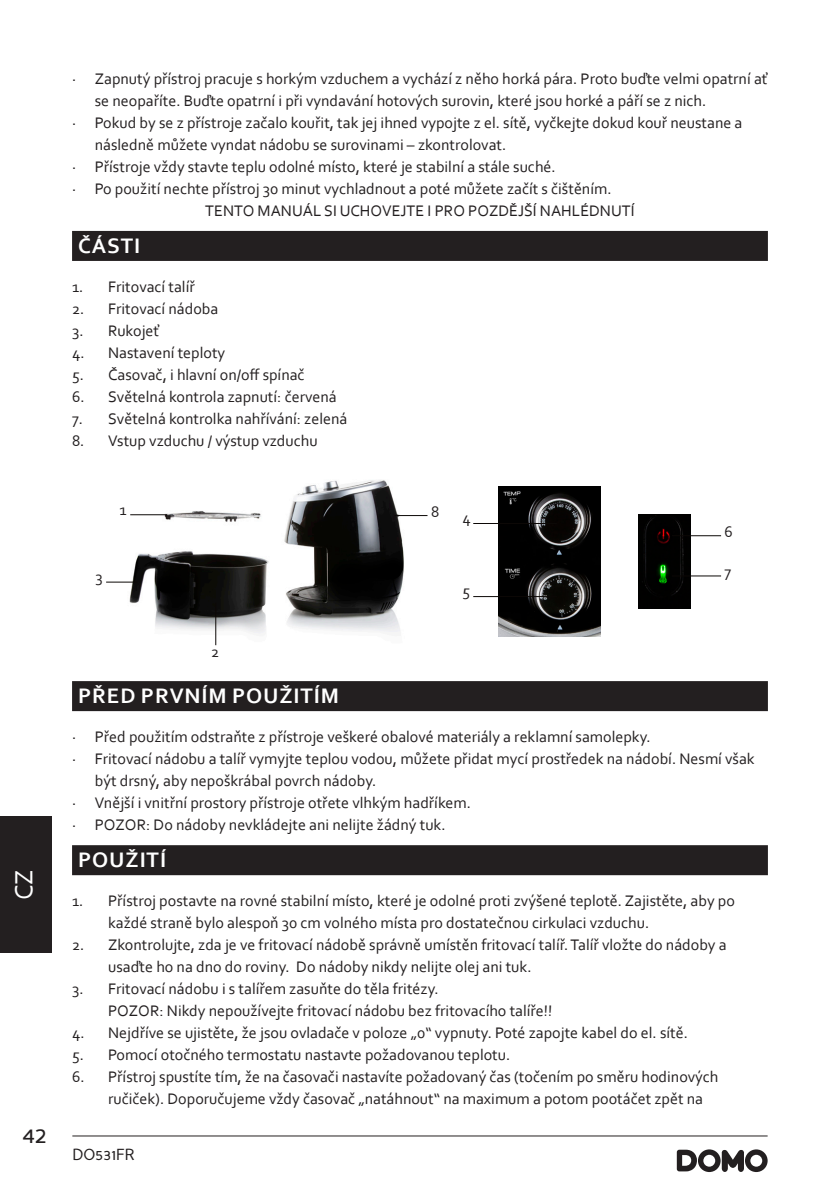
<style>
.page{position:relative;width:840px;height:1191px;background:#fff}
.page>*{position:absolute;margin:0;border:0;box-sizing:border-box;transform-origin:0 0}
.t1{font:26px "Corbel";color:#fff}
.t2{font:24px "Perspective Sans";color:#231f20}
.TITEL_NIVEAU_1{font:700 22px "Corbel";letter-spacing:.04em;color:#fff}
.TEKST{font:16px/22px "Corbel";color:#231f20}
.t3{font:16px "Perspective Sans";color:#231f20}
</style>
<div class="page">
<hr style="left:72px;top:1135px;width:695px;height:1px;background:#231f20">
<svg style="left:676px;top:1149px;width:91px;height:23px"></svg>
<div style="left:0;top:816px;width:51px;height:136px;background:#231f20"></div>
<div style="left:72px;top:231px;width:695px;height:30px;background:#231f20"></div>
<div style="left:72px;top:681px;width:695px;height:30px;background:#231f20"></div>
<div style="left:72px;top:845px;width:695px;height:30px;background:#231f20"></div>
<img style="left:638px;top:514px;width:52px;height:94px">
<img style="left:498px;top:486px;width:102px;height:150px">
<hr style="left:473px;top:523px;width:83px;height:1px;background:#0c0806">
<hr style="left:473px;top:596px;width:83px;height:1px;background:#0c0806">
<hr style="left:671px;top:535px;width:49px;height:1px;background:#0c0806">
<hr style="left:671px;top:575px;width:49px;height:1px;background:#0c0806">
<img style="left:112px;top:480px;width:302px;height:164px">
<hr style="left:130px;top:514px;width:37px;height:1px;background:#0c0806">
<hr style="left:106px;top:581px;width:31px;height:1px;background:#0c0806">
<hr style="left:215px;top:602px;width:1px;height:43px;background:#0c0806">
<hr style="left:394px;top:515px;width:33px;height:1px;background:#0c0806">
<h1 class="t1" style="left:8px;top:900px;width:32px;rotate:-90deg">CZ</h1>
<h2 class="t2" style="left:22px;top:1120px;width:26px">42</h2>
<p class="TEKST" style="left:95px;top:67px;width:673px;text-indent:-23px">· Zapnutý přístroj pracuje s horkým vzduchem a vychází z něho horká pára. Proto buďte velmi opatrní ať se neopaříte. Buďte opatrní i při vyndavání hotových surovin, které jsou horké a páří se z nich.</p>
<p class="TEKST" style="left:95px;top:111px;width:649px;text-indent:-23px">· Pokud by se z přístroje začalo kouřit, tak jej ihned vypojte z el. sítě, vyčkejte dokud kouř neustane a následně můžete vyndat nádobu se surovinami – zkontrolovat.</p>
<p class="TEKST" style="left:72px;top:155px;width:485px">· Přístroje vždy stavte teplu odolné místo, které je stabilní a stále suché.</p>
<p class="TEKST" style="left:72px;top:177px;width:540px">· Po použití nechte přístroj 30 minut vychladnout a poté můžete začít s čištěním.</p>
<p class="TEKST" style="left:205px;top:199px;width:430px">TENTO MANUÁL SI UCHOVEJTE I PRO POZDĚJŠÍ NAHLÉDNUTÍ</p>
<p class="TITEL_NIVEAU_1" style="left:78px;top:232px;width:64px">ČÁSTI</p>
<p class="TEKST" style="left:72px;top:275px;width:124px">1. Fritovací talíř</p>
<p class="TEKST" style="left:72px;top:297px;width:148px">2. Fritovací nádoba</p>
<p class="TEKST" style="left:72px;top:319px;width:88px">3. Rukojeť</p>
<p class="TEKST" style="left:72px;top:341px;width:155px">4. Nastavení teploty</p>
<p class="TEKST" style="left:72px;top:363px;width:234px">5. Časovač, i hlavní on/off spínač</p>
<p class="TEKST" style="left:72px;top:385px;width:266px">6. Světelná kontrola zapnutí: červená</p>
<p class="TEKST" style="left:72px;top:407px;width:276px">7. Světelná kontrolka nahřívání: zelená</p>
<p class="TEKST" style="left:72px;top:429px;width:247px">8. Vstup vzduchu / výstup vzduchu</p>
<p class="TEKST" style="left:119px;top:498px;width:9px">1</p>
<p class="TEKST" style="left:95px;top:565px;width:9px">3</p>
<p class="TEKST" style="left:211px;top:640px;width:10px">2</p>
<p class="TEKST" style="left:431px;top:500px;width:10px">8</p>
<p class="TEKST" style="left:462px;top:506px;width:10px">4</p>
<p class="TEKST" style="left:462px;top:580px;width:9px">5</p>
<p class="TEKST" style="left:724px;top:520px;width:10px">6</p>
<p class="TEKST" style="left:724px;top:560px;width:8px">7</p>
<p class="TITEL_NIVEAU_1" style="left:78px;top:682px;width:262px">PŘED PRVNÍM POUŽITÍM</p>
<p class="TEKST" style="left:72px;top:725px;width:580px">· Před použitím odstraňte z přístroje veškeré obalové materiály a reklamní samolepky.</p>
<p class="TEKST" style="left:95px;top:747px;width:661px;text-indent:-23px">· Fritovací nádobu a talíř vymyjte teplou vodou, můžete přidat mycí prostředek na nádobí. Nesmí však být drsný, aby nepoškrábal povrch nádoby.</p>
<p class="TEKST" style="left:72px;top:791px;width:400px">· Vnější i vnitřní prostory přístroje otřete vlhkým hadříkem.</p>
<p class="TEKST" style="left:72px;top:813px;width:375px">· POZOR: Do nádoby nevkládejte ani nelijte žádný tuk.</p>
<p class="TITEL_NIVEAU_1" style="left:78px;top:846px;width:89px">POUŽITÍ</p>
<p class="TEKST" style="left:108px;top:889px;width:628px;text-indent:-36px">1. Přístroj postavte na rovné stabilní místo, které je odolné proti zvýšené teplotě. Zajistěte, aby po každé straně bylo alespoň 30 cm volného místa pro dostatečnou cirkulaci vzduchu.</p>
<p class="TEKST" style="left:108px;top:933px;width:619px;text-indent:-36px">2. Zkontrolujte, zda je ve fritovací nádobě správně umístěn fritovací talíř. Talíř vložte do nádoby a usaďte ho na dno do roviny. Do nádoby nikdy nelijte olej ani tuk.</p>
<p class="TEKST" style="left:108px;top:977px;width:445px;text-indent:-36px">3. Fritovací nádobu i s talířem zasuňte do těla fritézy.<br>POZOR: Nikdy nepoužívejte fritovací nádobu bez fritovacího talíře!!</p>
<p class="TEKST" style="left:72px;top:1021px;width:617px">4. Nejdříve se ujistěte, že jsou ovladače v poloze „0“ vypnuty. Poté zapojte kabel do el. sítě.</p>
<p class="TEKST" style="left:72px;top:1043px;width:439px">5. Pomocí otočného termostatu nastavte požadovanou teplotu.</p>
<p class="TEKST" style="left:108px;top:1065px;width:611px;text-indent:-36px">6. Přístroj spustíte tím, že na časovači nastavíte požadovaný čas (točením po směru hodinových ručiček). Doporučujeme vždy časovač „natáhnout“ na maximum a potom pootáčet zpět na</p>
<p class="t3" style="left:72px;top:1145px;width:64px">DO531FR</p>
</div>
